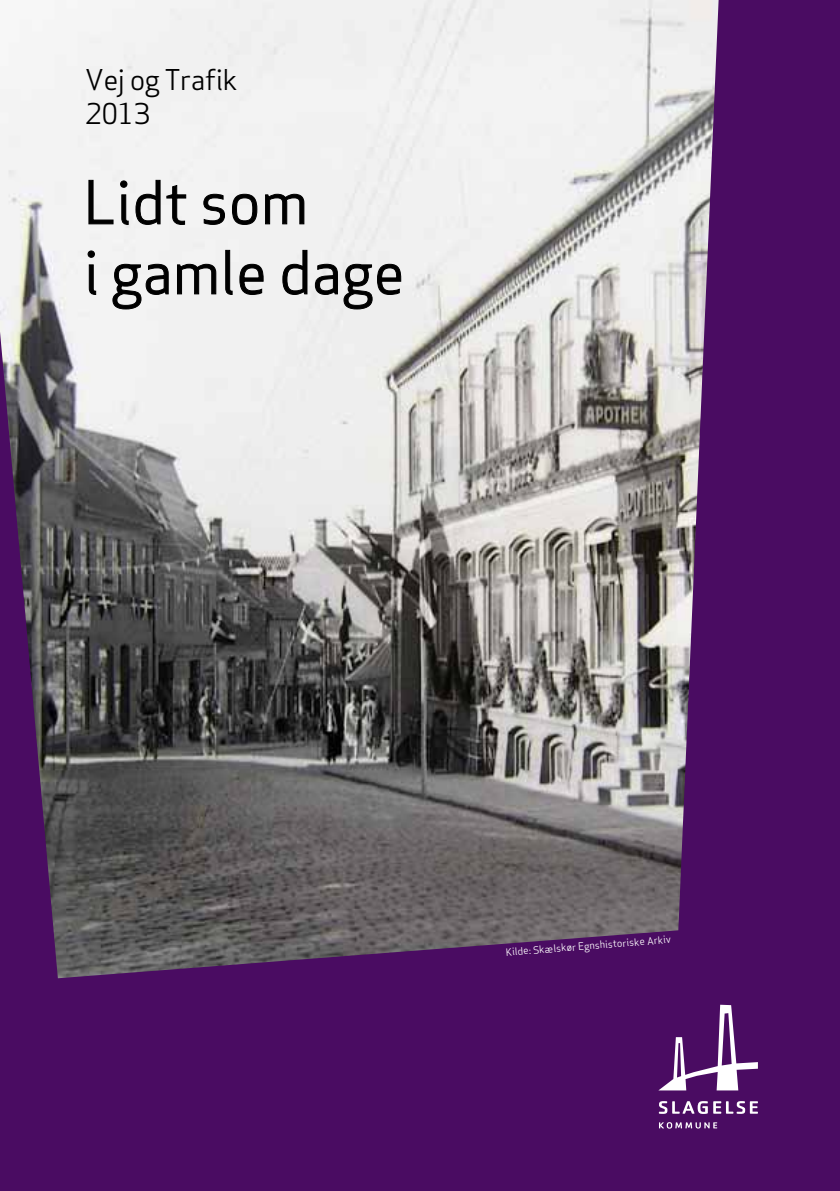
<style>
.page{position:relative;width:840px;height:1191px;background:#fff}
.page>*{position:absolute;margin:0;border:0;box-sizing:border-box;transform-origin:0 0}
.t1{font:58px/70px "Apex Sans Book ST";color:#000}
.t2{font:28px/34px "Apex Sans Book T";letter-spacing:-.02em;color:#000}
.t3{font:10px "Apex Sans Book T";color:#fff}
</style>
<div class="page">
<div style="left:0;top:0;width:839px;height:1191px;background:#4a0c62"></div>
<img style="left:0;top:0;width:718px;height:978px">
<svg style="left:658px;top:1101px;width:99px;height:13px"></svg>
<svg style="left:659px;top:1122px;width:57px;height:6px"></svg>
<svg style="left:659px;top:1004px;width:98px;height:86px"></svg>
<svg style="left:88px;top:180px;width:25px;height:44px"></svg>
<svg style="left:120px;top:180px;width:8px;height:45px"></svg>
<svg style="left:135px;top:180px;width:25px;height:45px"></svg>
<svg style="left:166px;top:185px;width:20px;height:40px"></svg>
<svg style="left:203px;top:194px;width:22px;height:31px"></svg>
<svg style="left:232px;top:194px;width:25px;height:31px"></svg>
<svg style="left:265px;top:194px;width:39px;height:30px"></svg>
<svg style="left:88px;top:250px;width:8px;height:45px"></svg>
<svg style="left:112px;top:264px;width:56px;height:45px;background:#cacaca"></svg>
<svg style="left:177px;top:264px;width:39px;height:30px"></svg>
<svg style="left:225px;top:250px;width:7px;height:45px"></svg>
<svg style="left:239px;top:264px;width:24px;height:31px"></svg>
<svg style="left:282px;top:250px;width:25px;height:45px"></svg>
<svg style="left:315px;top:264px;width:22px;height:31px"></svg>
<svg style="left:343px;top:264px;width:58px;height:45px;background:#c6c6c6"></svg>
<h2 class="t2" style="left:85px;top:62px;width:154px">Vej og Trafik<br>2013</h2>
<h1 class="t1" style="left:84px;top:167px;width:322px">Lidt som<br>i gamle dage</h1>
<p class="t3" style="left:505px;top:946px;width:167px;rotate:-5deg">Kilde: Skælskør Egnshistoriske Arkiv</p>
</div>
